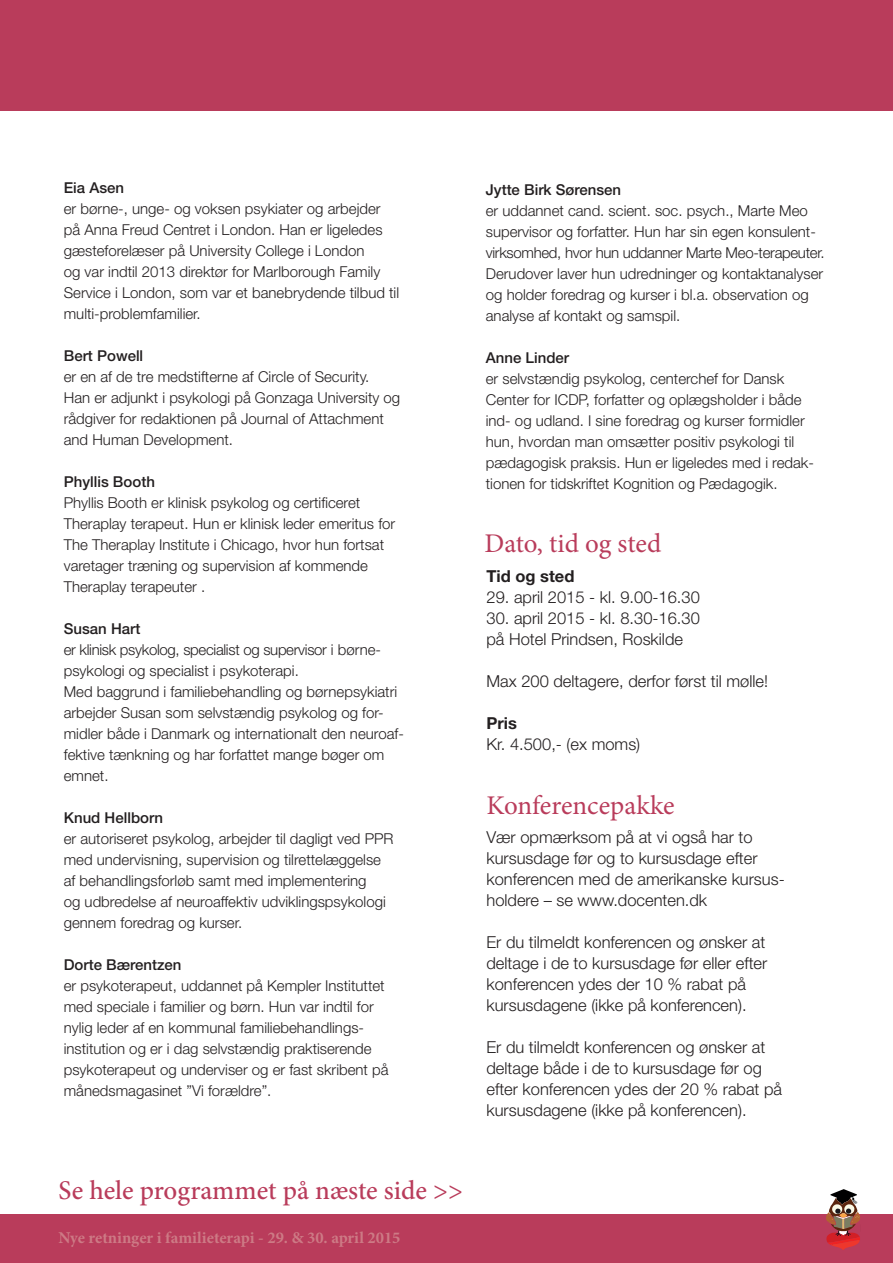
<style>
.page{position:relative;width:893px;height:1263px;background:#fff}
.page>*{position:absolute;margin:0;border:0;box-sizing:border-box;transform-origin:0 0}
.t1{font:27px "Minion Pro";color:#b93c5b}
.t2{font:500 27px "Minion Pro";color:#b93c5b}
.t3{font:300 16.5px/21px "Helvetica Neue";color:#231f20}
.t4{font:700 16.5px "Minion Pro";color:#cd7a85}
.t5{font:700 16.5px "Helvetica Neue";color:#231f20}
.Paragraph_Style_1{font:300 15px/21px "Helvetica Neue";color:#231f20}
.Paragraph_Style_1-2{font:500 15px "Helvetica Neue";color:#231f20}
.Paragraph_Style_1-3{font:300 15px/21px "Helvetica Neue";letter-spacing:-.02em;color:#231f20}
.s1{font-weight:500}
</style>
<div class="page">
<div style="left:0;top:1215px;width:893px;height:48px;background:#b93c5b"></div>
<svg style="left:826px;top:1189px;width:34px;height:61px"></svg>
<div style="left:0;top:0;width:893px;height:110px;background:#b93c5b"></div>
<p class="Paragraph_Style_1-2" style="left:64px;top:178px;width:62px">Eia Asen</p>
<p class="Paragraph_Style_1" style="left:64px;top:197px;width:337px">er børne-, unge- og voksen psykiater og arbejder på Anna Freud Centret i London. Han er ligeledes gæsteforelæser på University College i London<br>og var indtil 2013 direktør for Marlborough Family Service i London, som var et banebrydende tilbud til multi-problemfamilier.</p>
<p class="Paragraph_Style_1-2" style="left:64px;top:346px;width:81px">Bert Powell</p>
<p class="Paragraph_Style_1" style="left:64px;top:365px;width:338px">er en af de tre medstifterne af Circle of Security.<br>Han er adjunkt i psykologi på Gonzaga University og rådgiver for redaktionen på Journal of Attachment and Human Development.</p>
<p class="Paragraph_Style_1-2" style="left:64px;top:472px;width:93px">Phyllis Booth</p>
<p class="Paragraph_Style_1" style="left:64px;top:491px;width:333px">Phyllis Booth er klinisk psykolog og certificeret Theraplay terapeut. Hun er klinisk leder emeritus for The Theraplay Institute i Chicago, hvor hun fortsat varetager træning og supervision af kommende Theraplay terapeuter .</p>
<p class="Paragraph_Style_1-2" style="left:64px;top:619px;width:78px">Susan Hart</p>
<p class="Paragraph_Style_1-3" style="left:64px;top:638px;width:319px">er klinisk psykolog, specialist og supervisor i børne&shy;psykologi og specialist i psykoterapi.</p>
<p class="Paragraph_Style_1" style="left:64px;top:680px;width:342px">Med baggrund i familiebehandling og børnepsykiatri arbejder Susan som selvstændig psykolog og for&shy;midler både i Danmark og internationalt den neuroaf&shy;fektive tænkning og har forfattet mange bøger om emnet.</p>
<p class="Paragraph_Style_1-2" style="left:64px;top:808px;width:101px">Knud Hellborn</p>
<p class="Paragraph_Style_1" style="left:64px;top:827px;width:331px">er autoriseret psykolog, arbejder til dagligt ved PPR med undervisning, supervision og tilrettelæggelse af behandlingsforløb samt med implementering<br>og udbredelse af neuroaffektiv udviklingspsykologi gennem foredrag og kurser.</p>
<p class="Paragraph_Style_1-2" style="left:64px;top:955px;width:119px">Dorte Bærentzen</p>
<p class="Paragraph_Style_1" style="left:64px;top:974px;width:326px">er psykoterapeut, uddannet på Kempler Instituttet med speciale i familier og børn. Hun var indtil for nylig leder af en kommunal familiebehandlings&shy;institution og er i dag selvstændig praktiserende psykoterapeut og underviser og er fast skribent på månedsmagasinet ”Vi forældre”.</p>
<p class="Paragraph_Style_1-2" style="left:486px;top:181px;width:137px">Jytte Birk Sørensen</p>
<p class="Paragraph_Style_1" style="left:486px;top:200px;width:340px">er uddannet cand. scient. soc. psych., Marte Meo supervisor og forfatter. Hun har sin egen konsulent&shy;virksomhed, hvor hun uddanner Marte Meo-terapeuter.<br>Derudover laver hun udredninger og kontaktanalyser og holder foredrag og kurser i bl.a. observation og analyse af kontakt og samspil.</p>
<p class="Paragraph_Style_1" style="left:486px;top:347px;width:330px"><span class="s1">Anne Linder<br></span>er selvstændig psykolog, centerchef for Dansk Center for ICDP, forfatter og oplægsholder i både ind- og udland. I sine foredrag og kurser formidler hun, hvordan man omsætter positiv psykologi til pædagogisk praksis. Hun er ligeledes med i redak&shy;tionen for tidskriftet Kognition og Pædagogik.</p>
<p class="t1" style="left:484px;top:525px;width:178px">Dato, tid og sted</p>
<p class="t5" style="left:486px;top:566px;width:89px">Tid og sted</p>
<p class="t3" style="left:486px;top:586px;width:215px">29. april 2015 - kl. 9.00-16.30</p>
<p class="t3" style="left:486px;top:607px;width:215px">30. april 2015 - kl. 8.30-16.30 på Hotel Prindsen, Roskilde</p>
<p class="t3" style="left:486px;top:670px;width:283px">Max 200 deltagere, derfor først til mølle!</p>
<p class="t5" style="left:486px;top:713px;width:32px">Pris</p>
<p class="t3" style="left:486px;top:733px;width:155px">Kr. 4.500,- (ex moms)</p>
<p class="t1" style="left:486px;top:787px;width:190px">Konferencepakke</p>
<p class="t3" style="left:486px;top:826px;width:300px">Vær opmærksom på at vi også har to kursusdage før og to kursusdage efter konferencen med de amerikanske kursus&shy;holdere – se www.docenten.dk</p>
<p class="t3" style="left:486px;top:931px;width:282px">Er du tilmeldt konferencen og ønsker at deltage i de to kursusdage før eller efter konferencen ydes der 10 % rabat på kursusdagene (ikke på konferencen).</p>
<p class="t3" style="left:486px;top:1036px;width:297px">Er du tilmeldt konferencen og ønsker at deltage både i de to kursusdage før og efter konferencen ydes der 20 % rabat på kursusdagene (ikke på konferencen).</p>
<p class="t2" style="left:58px;top:1172px;width:406px">Se hele programmet på næste side &gt;&gt;</p>
<p class="t4" style="left:58px;top:1226px;width:344px">Nye retninger i familieterapi - 29. &amp; 30. april 2015</p>
</div>
